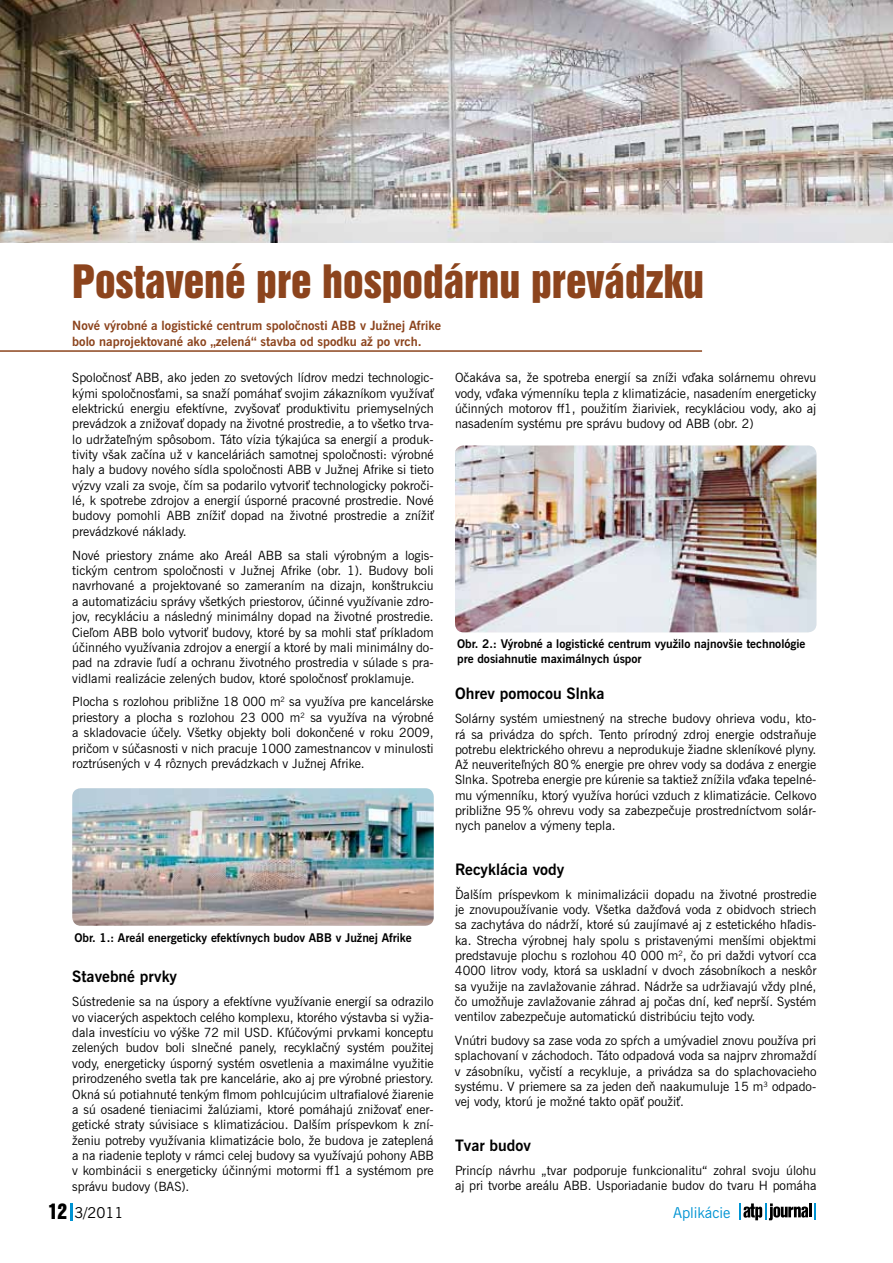
<style>
.page{position:relative;width:893px;height:1263px;background:#fff}
.page>*{position:absolute;margin:0;border:0;box-sizing:border-box;transform-origin:0 0}
.t1{font:42px "Swiss 921 AT Regular A";color:#8c441d}
.t2{font:700 15.75px "News Gothic AT";color:#000}
.t3{font:15px "News Gothic AT";color:#0094d3}
.t4{font:15px "News Gothic AT";color:#000}
.t5{font:12.75px/15.3px "News Gothic AT";color:#000;text-align:justify}
.t6{font:700 12.75px/15.3px "News Gothic AT";color:#8c441d}
.t7{font:700 12px/14.4px "News Gothic AT";color:#000}
.s1{font-family:"Swiss 921 AT Regular A";font-size:19.5px}
</style>
<div class="page">
<svg style="left:70px;top:1203px;width:2px;height:17px"></svg>
<svg style="left:739px;top:1203px;width:77px;height:17px"></svg>
<img style="left:0;top:0;width:893px;height:242px">
<img style="left:72px;top:788px;width:362px;height:138px">
<img style="left:455px;top:446px;width:361px;height:186px">
<hr style="left:0;top:350px;width:702px;height:2px;background:#8c441d">
<h1 class="t1" style="left:72px;top:254px;width:633px">Postavené pre hospodárnu prevádzku</h1>
<p class="t6" style="left:72px;top:318px;width:370px">Nové výrobné a logistické centrum spoločnosti ABB v Južnej Afrike bolo naprojektované ako „zelená“ stavba od spodku až po vrch.</p>
<p class="t5" style="left:72px;top:370px;width:363px">Spoločnosť ABB, ako jeden zo svetových lídrov medzi technologic&shy;kými spoločnosťami, sa snaží pomáhať svojim zákazníkom využívať elektrickú energiu efektívne, zvyšovať produktivitu priemyselných prevádzok a znižovať dopady na životné prostredie, a to všetko trva&shy;lo udržateľným spôsobom. Táto vízia týkajúca sa energií a produk&shy;tivity však začína už v kanceláriách samotnej spoločnosti: výrobné haly a budovy nového sídla spoločnosti ABB v Južnej Afrike si tieto výzvy vzali za svoje, čím sa podarilo vytvoriť technologicky pokroči&shy;lé, k spotrebe zdrojov a energií úsporné pracovné prostredie. Nové budovy pomohli ABB znížiť dopad na životné prostredie a znížiť prevádzkové náklady.</p>
<p class="t5" style="left:72px;top:547px;width:363px">Nové priestory známe ako Areál ABB sa stali výrobným a logis&shy;tickým centrom spoločnosti v Južnej Afrike (obr. 1). Budovy boli navrhované a projektované so zameraním na dizajn, konštrukciu a automatizáciu správy všetkých priestorov, účinné využívanie zdro&shy;jov, recykláciu a následný minimálny dopad na životné prostredie.<br>Cieľom ABB bolo vytvoriť budovy, ktoré by sa mohli stať príkladom účinného využívania zdrojov a energií a ktoré by mali minimálny do&shy;pad na zdravie ľudí a ochranu životného prostredia v súlade s pra&shy;vidlami realizácie zelených budov, ktoré spoločnosť proklamuje.</p>
<p class="t5" style="left:72px;top:694px;width:363px">Plocha s rozlohou približne 18 000 m<sup>2</sup> sa využíva pre kancelárske priestory a plocha s rozlohou 23 000 m<sup>2</sup> sa využíva na výrobné a skladovacie účely. Všetky objekty boli dokončené v roku 2009, pričom v súčasnosti v nich pracuje 1000 zamestnancov v minulosti roztrúsených v 4 rôznych prevádzkach v Južnej Afrike.</p>
<p class="t5" style="left:455px;top:370px;width:363px">Očakáva sa, že spotreba energií sa zníži vďaka solárnemu ohrevu vody, vďaka výmenníku tepla z klimatizácie, nasadením energeticky účinných motorov ff1, použitím žiariviek, recykláciou vody, ako aj nasadením systému pre správu budovy od ABB (obr. 2)</p>
<p class="t7" style="left:457px;top:637px;width:350px">Obr. 2.: Výrobné a logistické centrum využilo najnovšie technológie pre dosiahnutie maximálnych úspor</p>
<p class="t2" style="left:455px;top:684px;width:151px">Ohrev pomocou Slnka</p>
<p class="t5" style="left:455px;top:711px;width:363px">Solárny systém umiestnený na streche budovy ohrieva vodu, kto&shy;rá sa privádza do spŕch. Tento prírodný zdroj energie odstraňuje potrebu elektrického ohrevu a neprodukuje žiadne skleníkové plyny.<br>Až neuveriteľných 80% energie pre ohrev vody sa dodáva z energie Slnka. Spotreba energie pre kúrenie sa taktiež znížila vďaka tepelné&shy;mu výmenníku, ktorý využíva horúci vzduch z klimatizácie. Celkovo približne 95% ohrevu vody sa zabezpečuje prostredníctvom solár&shy;nych panelov a výmeny tepla.</p>
<p class="t2" style="left:455px;top:859px;width:111px">Recyklácia vody</p>
<p class="t5" style="left:455px;top:886px;width:363px">Ďalším príspevkom k minimalizácii dopadu na životné prostredie je znovupoužívanie vody. Všetka dažďová voda z obidvoch striech sa zachytáva do nádrží, ktoré sú zaujímavé aj z estetického hľadis&shy;ka. Strecha výrobnej haly spolu s pristavenými menšími objektmi predstavuje plochu s rozlohou 40 000 m<sup>2</sup>, čo pri daždi vytvorí cca 4000 litrov vody, ktorá sa uskladní v dvoch zásobníkoch a neskôr sa využije na zavlažovanie záhrad. Nádrže sa udržiavajú vždy plné, čo umožňuje zavlažovanie záhrad aj počas dní, keď neprší. Systém ventilov zabezpečuje automatickú distribúciu tejto vody.</p>
<p class="t5" style="left:455px;top:1033px;width:363px">Vnútri budovy sa zase voda zo spŕch a umývadiel znovu používa pri splachovaní v záchodoch. Táto odpadová voda sa najprv zhromaždí v zásobníku, vyčistí a recykluje, a privádza sa do splachovacieho systému. V priemere sa za jeden deň naakumuluje 15 m<sup>3</sup> odpado&shy;vej vody, ktorú je možné takto opäť použiť.</p>
<p class="t2" style="left:455px;top:1135px;width:77px">Tvar budov</p>
<p class="t5" style="left:455px;top:1162px;width:363px">Princíp návrhu „tvar podporuje funkcionalitu“ zohral svoju úlohu aj pri tvorbe areálu ABB. Usporiadanie budov do tvaru H pomáha</p>
<p class="t7" style="left:74px;top:930px;width:339px">Obr. 1.: Areál energeticky efektívnych budov ABB v Južnej Afrike</p>
<p class="t2" style="left:72px;top:967px;width:106px">Stavebné prvky</p>
<p class="t5" style="left:72px;top:994px;width:363px">Sústredenie sa na úspory a efektívne využívanie energií sa odrazilo vo viacerých aspektoch celého komplexu, ktorého výstavba si vyžia&shy;dala investíciu vo výške 72 mil USD. Kľúčovými prvkami konceptu zelených budov boli slnečné panely, recyklačný systém použitej vody, energeticky úsporný systém osvetlenia a maximálne využitie prirodzeného svetla tak pre kancelárie, ako aj pre výrobné priestory.<br>Okná sú potiahnuté tenkým flmom pohlcujúcim ultrafialové žiarenie a sú osadené tieniacimi žalúziami, ktoré pomáhajú znižovať ener&shy;getické straty súvisiace s klimatizáciou. Dalším príspevkom k zní&shy;ženiu potreby využívania klimatizácie bolo, že budova je zateplená a na riadenie teploty v rámci celej budovy sa využívajú pohony ABB v kombinácii s energeticky účinnými motormi ff1 a systémom pre správu budovy (BAS).</p>
<p class="t4" style="left:48px;top:1203px;width:77px"><span class="s1">12</span> 3/2011</p>
<p class="t3" style="left:673px;top:1203px;width:59px">Aplikácie</p>
</div>
